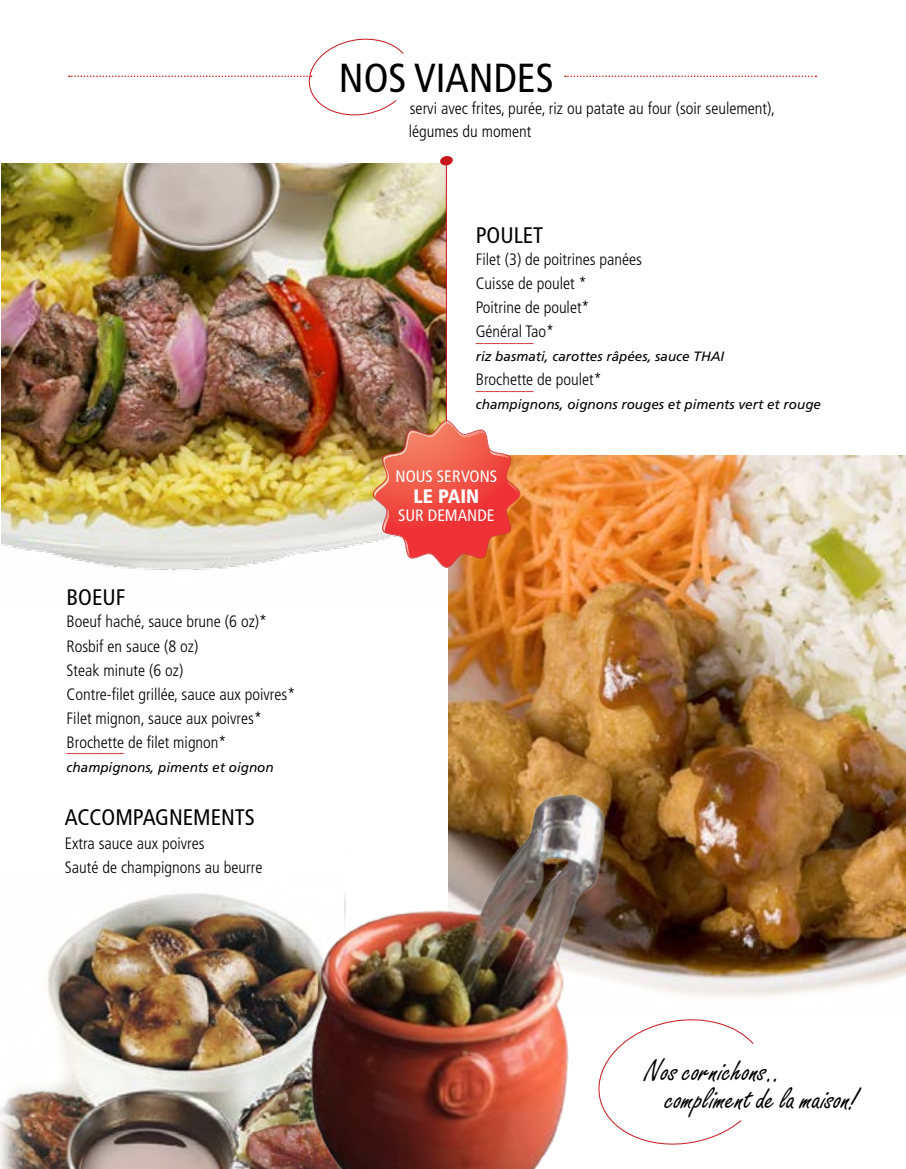
<style>
.page{position:relative;width:906px;height:1169px;background:#fff}
.page>*{position:absolute;margin:0;border:0;box-sizing:border-box;transform-origin:0 0}
.t1{font:condensed 40.5px "Frutiger";color:#000}
.t2{font:31.5px/28.5px "Freestyle Script";color:#000}
.t3{font:condensed 22.5px "Frutiger";color:#000}
.t4{font:900 condensed 19.5px "Frutiger";color:#fff}
.t5{font:300 condensed 16.5px/24px "Frutiger";color:#000}
.t6{font:condensed 16.5px "Frutiger";color:#c8161d}
.t7{font:condensed 16.5px "Frutiger";color:#fff}
.t8{font:italic 13.5px "Frutiger";color:#000}
</style>
<div class="page">
<img style="left:448px;top:455px;width:457px;height:542px">
<img style="left:1px;top:164px;width:445px;height:406px">
<svg style="left:564px;top:76px;width:252px;height:1px"></svg>
<svg style="left:69px;top:38px;width:335px;height:78px"></svg>
<svg style="left:439px;top:156px;width:14px;height:10px"></svg>
<hr style="left:446px;top:162px;width:1px;height:321px;background:#c8161d">
<img style="left:373px;top:420px;width:147px;height:148px">
<img style="left:489px;top:450px;width:20px;height:9px">
<img style="left:382px;top:508px;width:7px;height:23px">
<img style="left:405px;top:539px;width:4px;height:17px">
<img style="left:0;top:893px;width:283px;height:276px">
<svg style="left:659px;top:1019px;width:95px;height:126px"></svg>
<img style="left:283px;top:778px;width:376px;height:391px">
<h3 class="t3" style="left:67px;top:584px;width:60px">BOEUF</h3>
<p class="t5" style="left:67px;top:610px;width:230px">Boeuf haché, sauce brune (6 oz)*<br>Rosbif en sauce (8 oz)<br>Steak minute (6 oz)<br>Contre-filet grillée, sauce aux poivres*<br>Filet mignon, sauce aux poivres*<br>Brochette de filet mignon*</p>
<p class="t6" style="left:67px;top:737px;width:59px">_______</p>
<p class="t8" style="left:67px;top:759px;width:209px">champignons, piments et oignon</p>
<h3 class="t3" style="left:65px;top:804px;width:191px">ACCOMPAGNEMENTS</h3>
<p class="t5" style="left:65px;top:831px;width:199px">Extra sauce aux poivres<br>Sauté de champignons au beurre</p>
<h1 class="t1" style="left:339px;top:54px;width:216px">NOS VIANDES</h1>
<p class="t5" style="left:408px;top:98px;width:368px;line-height:22.5px">servi avec frites, purée, riz ou patate au four (soir seulement), légumes du moment</p>
<h3 class="t3" style="left:475px;top:222px;width:69px">POULET</h3>
<p class="t5" style="left:475px;top:248px;width:168px">Filet (3) de poitrines panées<br>Cuisse de poulet *<br>Poitrine de poulet*<br>Général Tao*</p>
<p class="t6" style="left:475px;top:327px;width:59px">_______</p>
<p class="t8" style="left:475px;top:349px;width:250px">riz basmati, carottes râpées, sauce THAI</p>
<p class="t5" style="left:475px;top:368px;width:127px">Brochette de poulet*</p>
<p class="t6" style="left:475px;top:375px;width:59px">_______</p>
<p class="t8" style="left:475px;top:397px;width:347px">champignons, oignons rouges et piments vert et rouge</p>
<p class="t7" style="left:395px;top:467px;width:103px">NOUS SERVONS</p>
<p class="t4" style="left:413px;top:485px;width:67px">LE PAIN</p>
<p class="t7" style="left:398px;top:506px;width:98px">SUR DEMANDE</p>
<h2 class="t2" style="left:664px;top:1057px;width:195px;text-indent:-20px">Nos cornichons.. compliment de la maison!</h2>
</div>
